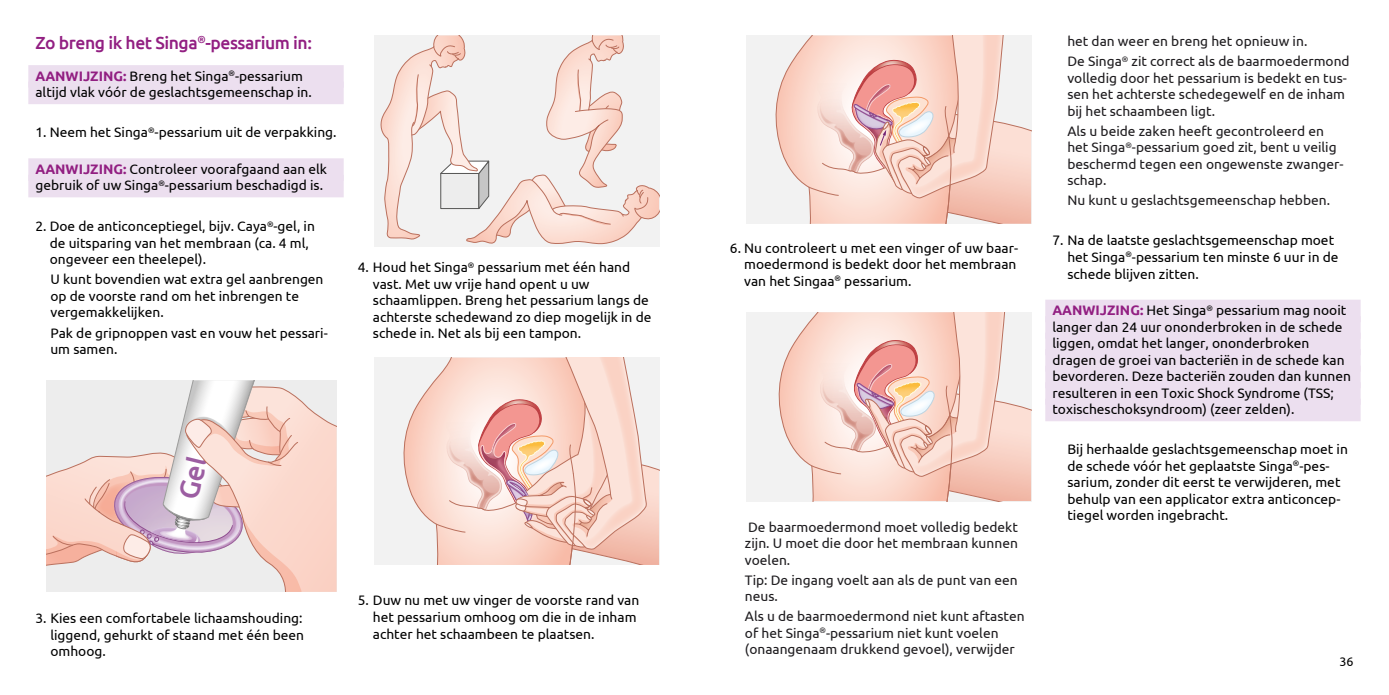
<style>
.page{position:relative;width:1389px;height:695px;background:#fff}
.page>*{position:absolute;margin:0;border:0;box-sizing:border-box;transform-origin:0 0}
.Headline{font:500 17.5px "Ubuntu";letter-spacing:-.025em;color:#921f82}
.Fließtext{font:13.75px/16.5px "Ubuntu";color:#000}
.Fließtext-2{font:13.75px/16.5px "Ubuntu";color:#1e1c1f}
.t1{font:12.5px "Ubuntu";color:#000}
.s1{font-weight:700;color:#921f82}
</style>
<div class="page">
<div style="left:28px;top:65px;width:316px;height:23px;background:#ecdfef"></div>
<div style="left:28px;top:82px;width:316px;height:22px;background:#ecdfef"></div>
<div style="left:28px;top:158px;width:316px;height:23px;background:#ecdfef"></div>
<div style="left:28px;top:175px;width:316px;height:22px;background:#ecdfef"></div>
<div style="left:374px;top:35px;width:285px;height:212px;background:#ededed"></div>
<svg style="left:380px;top:35px;width:279px;height:209px"></svg>
<div style="left:374px;top:357px;width:285px;height:208px;background:#ededed"></div>
<svg style="left:403px;top:357px;width:256px;height:208px"></svg>
<div style="left:746px;top:35px;width:285px;height:189px;background:#ededed"></div>
<svg style="left:775px;top:35px;width:256px;height:189px"></svg>
<div style="left:746px;top:312px;width:285px;height:189px;background:#ededed"></div>
<svg style="left:778px;top:312px;width:253px;height:189px"></svg>
<div style="left:1045px;top:299px;width:316px;height:23px;background:#ecdfef"></div>
<div style="left:1045px;top:316px;width:316px;height:22px;background:#ecdfef"></div>
<div style="left:1045px;top:332px;width:316px;height:23px;background:#ecdfef"></div>
<div style="left:1045px;top:349px;width:316px;height:22px;background:#ecdfef"></div>
<div style="left:1045px;top:365px;width:316px;height:23px;background:#ecdfef"></div>
<div style="left:1045px;top:382px;width:316px;height:22px;background:#ecdfef"></div>
<div style="left:1045px;top:398px;width:316px;height:23px;background:#ecdfef"></div>
<svg style="left:46px;top:380px;width:291px;height:211px;background:#eedad7"></svg>
<p class="Headline" style="left:35px;top:32px;width:278px">Zo breng ik het Singa<sup>®</sup>-pessarium in:</p>
<p class="Fließtext" style="left:35px;top:67px;width:269px"><span class="s1">AANWIJZING:</span> Breng het Singa<sup>®</sup>-pessarium</p>
<p class="Fließtext" style="left:35px;top:83px;width:278px">altijd vlak vóór de geslachtsgemeenschap in.</p>
<p class="Fließtext" style="left:35px;top:124px;width:303px">1. Neem het Singa<sup>®</sup>-pessarium uit de verpakking.</p>
<p class="Fließtext" style="left:35px;top:160px;width:293px"><span class="s1">AANWIJZING:</span> Controleer voorafgaand aan elk</p>
<p class="Fließtext" style="left:35px;top:177px;width:289px">gebruik of uw Singa<sup>®</sup>-pessarium beschadigd is.</p>
<p class="Fließtext" style="left:50px;top:218px;width:267px;text-indent:-14px">2. Doe de anticonceptiegel, bijv. Caya<sup>®</sup>-gel, in de uitsparing van het membraan (ca. 4 ml, ongeveer een theelepel).</p>
<p class="Fließtext" style="left:50px;top:271px;width:275px">U kunt bovendien wat extra gel aanbrengen op de voorste rand om het inbrengen te vergemakkelijken.</p>
<p class="Fließtext" style="left:50px;top:324px;width:279px">Pak de gripnoppen vast en vouw het pessari&shy;um samen.</p>
<p class="Fließtext" style="left:373px;top:259px;width:280px;text-indent:-15px">4. Houd het Singa<sup>®</sup> pessarium met één hand vast. Met uw vrije hand opent u uw schaamlippen. Breng het pessarium langs de achterste schedewand zo diep mogelijk in de schede in. Net als bij een tampon.</p>
<p class="Fließtext" style="left:50px;top:609px;width:255px;text-align:justify;text-indent:-15px">3. Kies een comfortabele lichaamshouding: liggend, gehurkt of staand met één been omhoog.</p>
<p class="Fließtext" style="left:373px;top:591px;width:268px;text-indent:-15px">5. Duw nu met uw vinger de voorste rand van het pessarium omhoog om die in de inham achter het schaambeen te plaatsen.</p>
<p class="Fließtext" style="left:744px;top:239px;width:275px;text-indent:-14px">6. Nu controleert u met een vinger of uw baar&shy;moedermond is bedekt door het membraan van het Singaa<sup>®</sup> pessarium.</p>
<p class="Fließtext-2" style="left:745px;top:518px;width:274px;text-align:justify">De baarmoedermond moet volledig bedekt zijn. U moet die door het membraan kunnen voelen.</p>
<p class="Fließtext-2" style="left:745px;top:571px;width:274px">Tip: De ingang voelt aan als de punt van een neus.</p>
<p class="Fließtext-2" style="left:745px;top:607px;width:281px">Als u de baarmoedermond niet kunt aftasten of het Singa<sup>®</sup>-pessarium niet kunt voelen (onaangenaam drukkend gevoel), verwijder</p>
<p class="Fließtext-2" style="left:1067px;top:33px;width:242px">het dan weer en breng het opnieuw in.</p>
<p class="Fließtext-2" style="left:1067px;top:53px;width:284px">De Singa<sup>®</sup> zit correct als de baarmoedermond volledig door het pessarium is bedekt en tus&shy;sen het achterste schedegewelf en de inham bij het schaambeen ligt.</p>
<p class="Fließtext-2" style="left:1067px;top:122px;width:278px">Als u beide zaken heeft gecontroleerd en het Singa<sup>®</sup>-pessarium goed zit, bent u veilig beschermd tegen een ongewenste zwanger&shy;schap.</p>
<p class="Fließtext-2" style="left:1067px;top:192px;width:264px">Nu kunt u geslachtsgemeenschap hebben.</p>
<p class="Fließtext" style="left:1067px;top:232px;width:273px;text-indent:-15px">7. Na de laatste geslachtsgemeenschap moet het Singa<sup>®</sup>-pessarium ten minste 6 uur in de schede blijven zitten.</p>
<p class="Fließtext" style="left:1052px;top:301px;width:295px"><span class="s1">AANWIJZING:</span> Het Singa<sup>®</sup> pessarium mag nooit</p>
<p class="Fließtext" style="left:1052px;top:318px;width:292px">langer dan 24 uur ononderbroken in de schede</p>
<p class="Fließtext" style="left:1052px;top:334px;width:259px">liggen, omdat het langer, ononderbroken</p>
<p class="Fließtext" style="left:1052px;top:351px;width:294px">dragen de groei van bacteriën in de schede kan</p>
<p class="Fließtext" style="left:1052px;top:367px;width:300px">bevorderen. Deze bacteriën zouden dan kunnen</p>
<p class="Fließtext" style="left:1052px;top:384px;width:283px">resulteren in een Toxic Shock Syndrome (TSS;</p>
<p class="Fließtext" style="left:1052px;top:400px;width:244px">toxischeschoksyndroom) (zeer zelden).</p>
<p class="Fließtext" style="left:1067px;top:440px;width:282px">Bij herhaalde geslachtsgemeenschap moet in de schede vóór het geplaatste Singa<sup>®</sup>-pes&shy;sarium, zonder dit eerst te verwijderen, met behulp van een applicator extra anticoncep&shy;tiegel worden ingebracht.</p>
<p class="t1" style="left:1339px;top:653px;width:16px">36</p>
</div>
